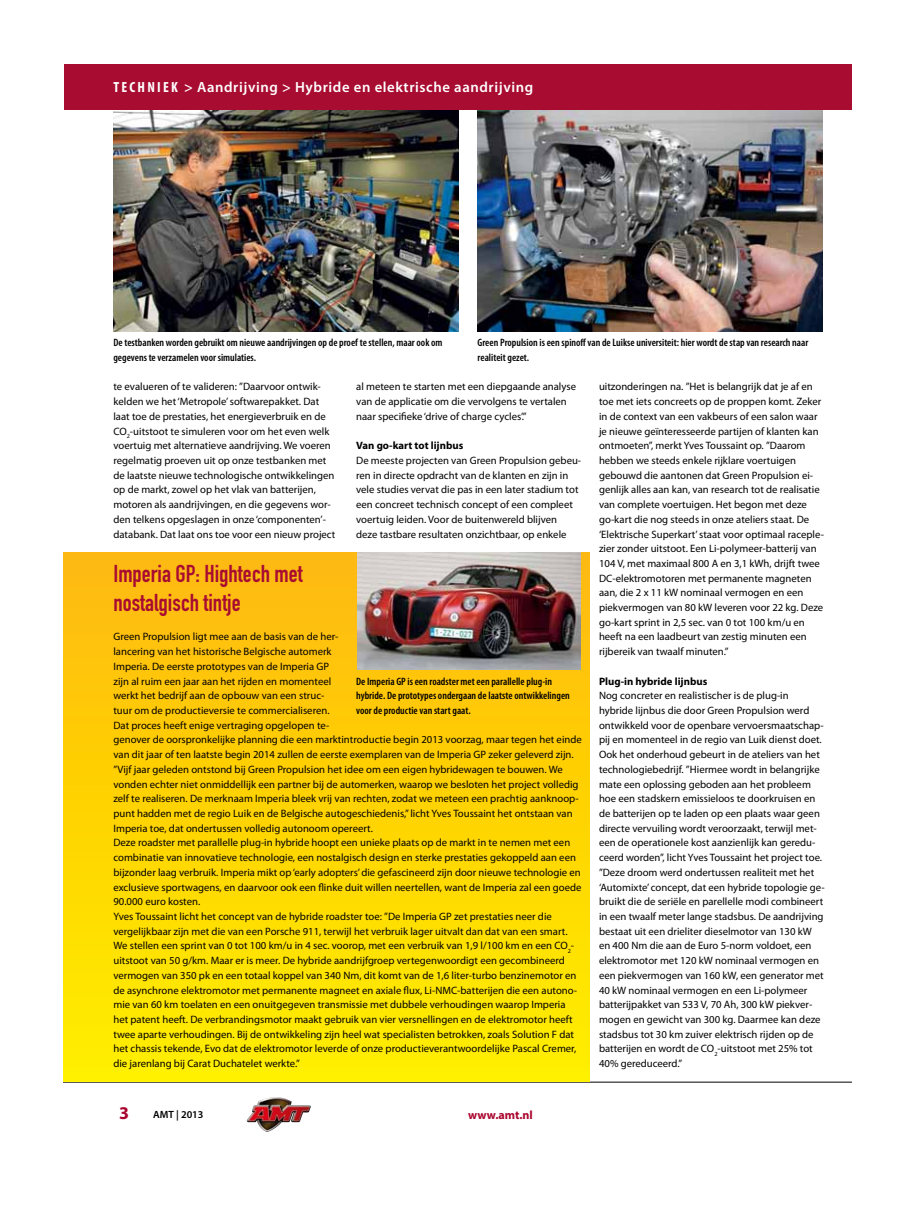
<style>
.page{position:relative;width:915px;height:1212px;background:#fff}
.page>*{position:absolute;margin:0;border:0;box-sizing:border-box;transform-origin:0 0}
.t1{font:24px/29.4px "DIN Engschrift Std";color:#a80c31}
.t2{font:700 18px "Myriad Pro";color:#aa052e}
.t3{font:700 16.05px "Myriad Pro";color:#a80c31}
.t4{font:600 14.7px "Myriad Pro";letter-spacing:.04em;color:#fff}
.t5{font:700 12px "Myriad Pro";color:#aa052e}
.t6{font:10.65px/14.7px "Myriad Pro";color:#000}
.t7{font:600 condensed 10.65px/14.7px "Myriad Pro";color:#000}
.t8{font:700 10.65px "Myriad Pro";color:#000}
.t9{font:600 10.5px "Myriad Pro";color:#000}
.t10{font:600 condensed 9.3px "Myriad Pro";letter-spacing:.01em;color:#000}
.s1{font-weight:700;font-stretch:condensed}
</style>
<div class="page">
<img style="left:247px;top:1097px;width:63px;height:35px">
<hr style="left:64px;top:1082px;width:786px;height:1px;background:#000">
<div style="left:64px;top:64px;width:786px;height:46px;background:#a80c31"></div>
<img style="left:113px;top:111px;width:345px;height:221px">
<img style="left:477px;top:111px;width:345px;height:221px">
<div style="left:64px;top:552px;width:525px;height:530px;background:linear-gradient(to bottom,#feb80f,#ffef00)"></div>
<img style="left:357px;top:552px;width:223px;height:118px">
<h3 class="t4" style="left:113px;top:78px;width:421px"><span class="s1">TECH NI E K</span> &gt; Aandrijving &gt; Hybride en elektrische aandrijving</h3>
<p class="t7" style="left:113px;top:336px;width:330px">De testbanken worden gebruikt om nieuwe aandrijvingen op de proef te stellen, maar ook om gegevens te verzamelen voor simulaties.</p>
<p class="t7" style="left:477px;top:336px;width:332px">Green Propulsion is een spinoff van de Luikse universiteit: hier wordt de stap van research naar realiteit gezet.</p>
<p class="t6" style="left:113px;top:379px;width:223px">te evalueren of te valideren: ”Daarvoor ontwik&shy;kelden we het ‘Metropole’ softwarepakket. Dat laat toe de prestaties, het energieverbruik en de CO<sub>2</sub>-uitstoot te simuleren voor om het even welk voertuig met alternatieve aandrijving. We voeren regelmatig proeven uit op onze testbanken met de laatste nieuwe technologische ontwikkelingen op de markt, zowel op het vlak van batterijen, motoren als aandrijvingen, en die gegevens wor&shy;den telkens opgeslagen in onze ‘componenten’- databank. Dat laat ons toe voor een nieuw project</p>
<p class="t6" style="left:356px;top:379px;width:221px">al meteen te starten met een diepgaande analyse van de applicatie om die vervolgens te vertalen naar specifieke ‘drive of charge cycles’.”</p>
<p class="t8" style="left:356px;top:439px;width:109px">Van go-kart tot lijnbus</p>
<p class="t6" style="left:356px;top:453px;width:226px">De meeste projecten van Green Propulsion gebeu&shy;ren in directe opdracht van de klanten en zijn in vele studies vervat die pas in een later stadium tot een concreet technisch concept of een compleet voertuig leiden. Voor de buitenwereld blijven<br>deze tastbare resultaten onzichtbaar, op enkele</p>
<h1 class="t1" style="left:113px;top:559px;width:191px">Imperia GP: Hightech met nostalgisch tintje</h1>
<p class="t6" style="left:113px;top:629px;width:469px">Green Propulsion ligt mee aan de basis van de her-<br>lancering van het historische Belgische automerk<br>Imperia. De eerste prototypes van de Imperia GP<br>zijn al ruim een jaar aan het rijden en momenteel<br>werkt het bedrijf aan de opbouw van een struc-<br>tuur om de productieversie te commercialiseren.<br>Dat proces heeft enige vertraging opgelopen te-<br>genover de oorspronkelijke planning die een marktintroductie begin 2013 voorzag, maar tegen het einde van dit jaar of ten laatste begin 2014 zullen de eerste exemplaren van de Imperia GP zeker geleverd zijn. ”Vijf jaar geleden ontstond bij Green Propulsion het idee om een eigen hybridewagen te bouwen. We vonden echter niet onmiddellijk een partner bij de automerken, waarop we besloten het project volledig zelf te realiseren. De merknaam Imperia bleek vrij van rechten, zodat we meteen een prachtig aanknoop&shy;punt hadden met de regio Luik en de Belgische autogeschiedenis,” licht Yves Toussaint het ontstaan van Imperia toe, dat ondertussen volledig autonoom opereert.<br>Deze roadster met parallelle plug-in hybride hoopt een unieke plaats op de markt in te nemen met een combinatie van innovatieve technologie, een nostalgisch design en sterke prestaties gekoppeld aan een bijzonder laag verbruik. Imperia mikt op ‘early adopters’ die gefascineerd zijn door nieuwe technologie en exclusieve sportwagens, en daarvoor ook een flinke duit willen neertellen, want de Imperia zal een goede 90.000 euro kosten.<br>Yves Toussaint licht het concept van de hybride roadster toe: ”De Imperia GP zet prestaties neer die vergelijkbaar zijn met die van een Porsche 911, terwijl het verbruik lager uitvalt dan dat van een smart.<br>We stellen een sprint van 0 tot 100 km/u in 4 sec. voorop, met een verbruik van 1,9 l/100 km en een CO<sub>2</sub>- uitstoot van 50 g/km. Maar er is meer. De hybride aandrijfgroep vertegenwoordigt een gecombineerd vermogen van 350 pk en een totaal koppel van 340 Nm, dit komt van de 1,6 liter-turbo benzinemotor en de asynchrone elektromotor met permanente magneet en axiale flux, Li-NMC-batterijen die een autono&shy;mie van 60 km toelaten en een onuitgegeven transmissie met dubbele verhoudingen waarop Imperia het patent heeft. De verbrandingsmotor maakt gebruik van vier versnellingen en de elektromotor heeft twee aparte verhoudingen. Bij de ontwikkeling zijn heel wat specialisten betrokken, zoals Solution F dat het chassis tekende, Evo dat de elektromotor leverde of onze productieverantwoordelijke Pascal Cremer, die jarenlang bij Carat Duchatelet werkte.”</p>
<h2 class="t2" style="left:119px;top:1101px;width:11px">3</h2>
<p class="t7" style="left:356px;top:674px;width:215px">De Imperia GP is een roadster met een parallelle plug-in hybride. De prototypes ondergaan de laatste ontwikkelingen voor de productie van start gaat.</p>
<h3 class="t3" style="left:113px;top:1095px;width:19px">70</h3>
<p class="t10" style="left:154px;top:1103px;width:36px">AMT | 2013</p>
<p class="t9" style="left:153px;top:1107px;width:52px">AMT | 2013</p>
<p class="t5" style="left:468px;top:1107px;width:66px">www.amt.nl</p>
<p class="t6" style="left:598px;top:379px;width:226px">uitzonderingen na. ”Het is belangrijk dat je af en toe met iets concreets op de proppen komt. Zeker in de context van een vakbeurs of een salon waar je nieuwe geïnteresseerde partijen of klanten kan ontmoeten”, merkt Yves Toussaint op. ”Daarom hebben we steeds enkele rijklare voertuigen gebouwd die aantonen dat Green Propulsion ei&shy;genlijk alles aan kan, van research tot de realisatie van complete voertuigen. Het begon met deze go-kart die nog steeds in onze ateliers staat. De ‘Elektrische Superkart’ staat voor optimaal raceple&shy;zier zonder uitstoot. Een Li-polymeer-batterij van 104 V, met maximaal 800 A en 3,1 kWh, drijft twee DC-elektromotoren met permanente magneten aan, die 2 x 11 kW nominaal vermogen en een piekvermogen van 80 kW leveren voor 22 kg. Deze go-kart sprint in 2,5 sec. van 0 tot 100 km/u en heeft na een laadbeurt van zestig minuten een rijbereik van twaalf minuten.”</p>
<p class="t8" style="left:598px;top:674px;width:110px">Plug-in hybride lijnbus</p>
<p class="t6" style="left:598px;top:688px;width:227px">Nog concreter en realistischer is de plug-in hybride lijnbus die door Green Propulsion werd ontwikkeld voor de openbare vervoersmaatschap&shy;pij en momenteel in de regio van Luik dienst doet.<br>Ook het onderhoud gebeurt in de ateliers van het technologiebedrijf. ”Hiermee wordt in belangrijke mate een oplossing geboden aan het probleem hoe een stadskern emissieloos te doorkruisen en de batterijen op te laden op een plaats waar geen directe vervuiling wordt veroorzaakt, terwijl met&shy;een de operationele kost aanzienlijk kan geredu&shy;ceerd worden”, licht Yves Toussaint het project toe. ”Deze droom werd ondertussen realiteit met het ‘Automixte’ concept, dat een hybride topologie ge&shy;bruikt die de seriële en parellelle modi combineert in een twaalf meter lange stadsbus. De aandrijving bestaat uit een drieliter dieselmotor van 130 kW en 400 Nm die aan de Euro 5-norm voldoet, een elektromotor met 120 kW nominaal vermogen en een piekvermogen van 160 kW, een generator met 40 kW nominaal vermogen en een Li-polymeer batterijpakket van 533 V, 70 Ah, 300 kW piekver&shy;mogen en gewicht van 300 kg. Daarmee kan deze stadsbus tot 30 km zuiver elektrisch rijden op de batterijen en wordt de CO<sub>2</sub>-uitstoot met 25% tot 40% gereduceerd.”</p>
</div>
